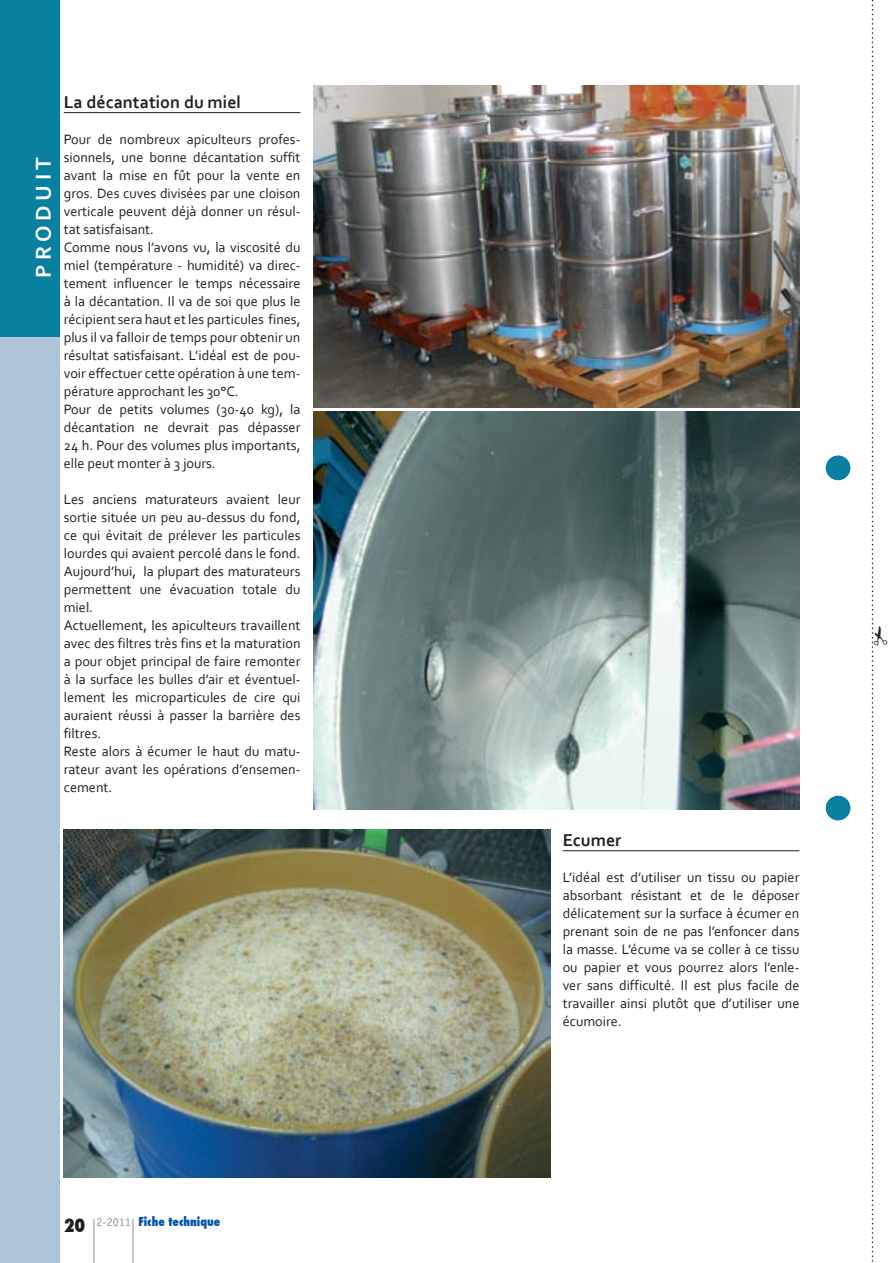
<style>
.page{position:relative;width:893px;height:1263px;background:#fff}
.page>*{position:absolute;margin:0;border:0;box-sizing:border-box;transform-origin:0 0}
.t1{font:700 22.5px "Corbel";letter-spacing:.2em;color:#fff}
.t2{font:700 18px "Corbel";color:#231f20}
.t3{font:14.25px/18px "Corbel";color:#231f20;text-align:justify}
.t4{font:800 condensed 12px "Futura";color:#0054a6}
.s1{font-size:18px;color:#231f20}
.s2{font-family:"Officina Sans";font-weight:400;font-stretch:normal;color:#939598}
</style>
<div class="page">
<div style="left:0;top:0;width:60px;height:338px;background:#0a80a1"></div>
<div style="left:0;top:338px;width:60px;height:925px;background:#acc4d5"></div>
<div style="left:826px;top:796px;width:24px;height:24px;background:#0a80a1;border-radius:50%"></div>
<div style="left:826px;top:455px;width:24px;height:25px;background:#0a80a1;border-radius:50%"></div>
<hr style="left:133px;top:1219px;width:1px;height:44px;background:#939598">
<hr style="left:94px;top:1219px;width:1px;height:44px;background:#939598">
<img style="left:64px;top:830px;width:486px;height:348px">
<hr style="left:64px;top:112px;width:236px;height:1px;background:#231f20">
<hr style="left:563px;top:850px;width:236px;height:1px;background:#231f20">
<img style="left:313px;top:412px;width:486px;height:397px">
<img style="left:313px;top:85px;width:487px;height:323px">
<svg style="left:872px;top:0;width:2px;height:1262px"></svg>
<p class="t1" style="left:29px;top:278px;width:123px;rotate:-90deg">PRODUIT</p>
<p class="t2" style="left:64px;top:91px;width:179px">La décantation du miel</p>
<p class="t3" style="left:64px;top:130px;width:238px">Pour de nombreux apiculteurs profes&shy;sionnels, une bonne décantation suffit avant la mise en fût pour la vente en gros. Des cuves divisées par une cloison verticale peuvent déjà donner un résul&shy;tat satisfaisant.</p>
<p class="t3" style="left:64px;top:238px;width:238px">Comme nous l’avons vu, la viscosité du miel (température - humidité) va direc&shy;tement influencer le temps nécessaire à la décantation. Il va de soi que plus le récipient sera haut et les particules fines, plus il va falloir de temps pour obtenir un résultat satisfaisant. L’idéal est de pou&shy;voir effectuer cette opération à une tem&shy;pérature approchant les 30°C.</p>
<p class="t3" style="left:64px;top:400px;width:238px">Pour de petits volumes (30-40 kg), la décantation ne devrait pas dépasser 24 h. Pour des volumes plus importants, elle peut monter à 3 jours.</p>
<p class="t3" style="left:64px;top:490px;width:238px">Les anciens maturateurs avaient leur sortie située un peu au-dessus du fond, ce qui évitait de prélever les particules lourdes qui avaient percolé dans le fond.<br>Aujourd’hui, la plupart des maturateurs permettent une évacuation totale du miel.</p>
<p class="t3" style="left:64px;top:616px;width:238px">Actuellement, les apiculteurs travaillent avec des filtres très fins et la maturation a pour objet principal de faire remonter à la surface les bulles d’air et éventuel&shy;lement les microparticules de cire qui auraient réussi à passer la barrière des filtres.</p>
<p class="t3" style="left:64px;top:742px;width:238px">Reste alors à écumer le haut du matu&shy;rateur avant les opérations d’ensemen&shy;cement.</p>
<p class="t4" style="left:64px;top:1214px;width:158px"><span class="s1">20</span> <span class="s2">2-2011</span> Fiche technique</p>
<p class="t2" style="left:563px;top:829px;width:60px">Ecumer</p>
<p class="t3" style="left:563px;top:868px;width:238px">L’idéal est d’utiliser un tissu ou papier absorbant résistant et de le déposer délicatement sur la surface à écumer en prenant soin de ne pas l’enfoncer dans la masse. L’écume va se coller à ce tissu ou papier et vous pourrez alors l’enle&shy;ver sans difficulté. Il est plus facile de travailler ainsi plutôt que d’utiliser une écumoire.</p>
</div>
